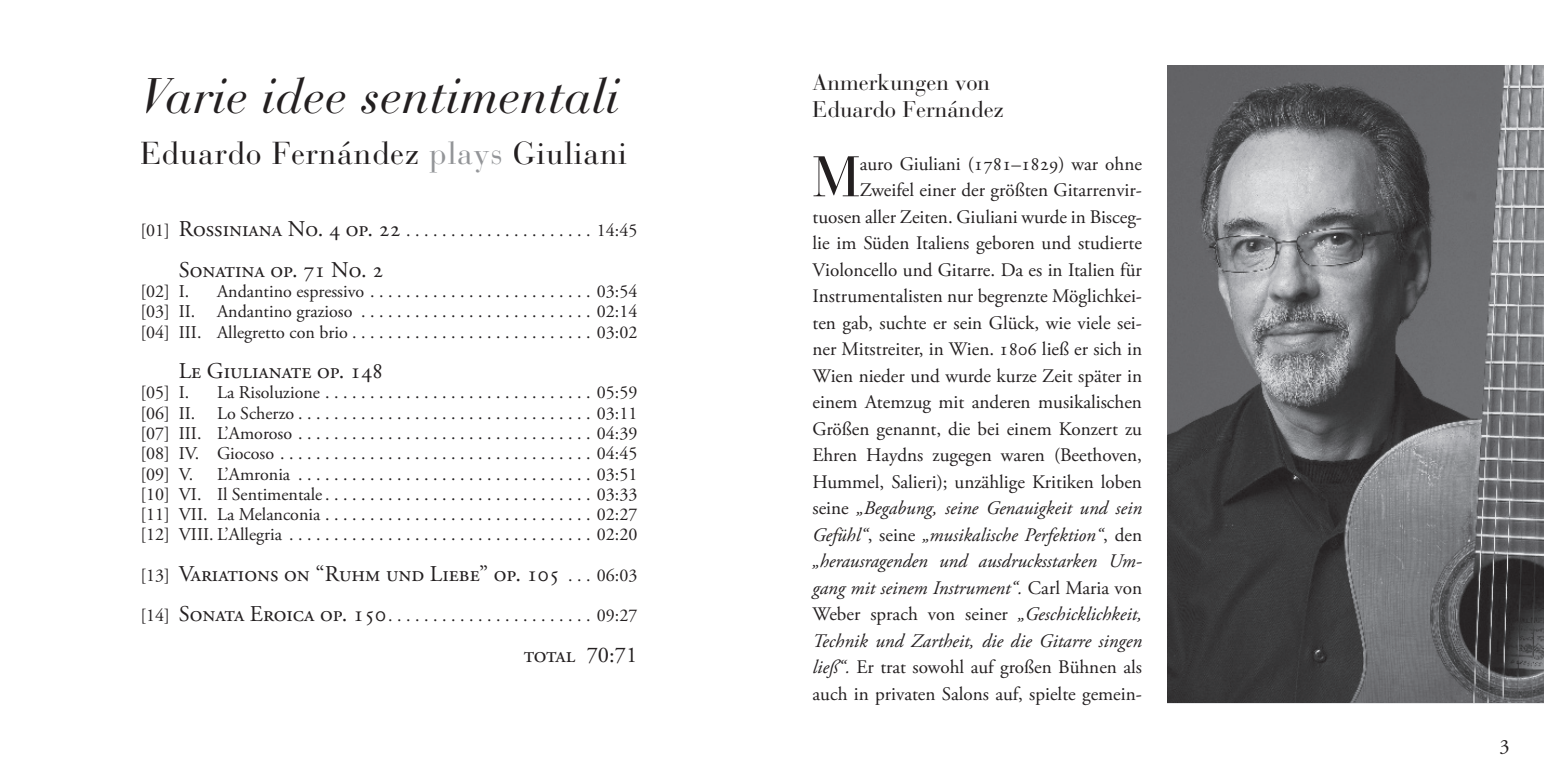
<style>
.page{position:relative;width:1544px;height:766px;background:#fff}
.page>*{position:absolute;margin:0;border:0;box-sizing:border-box;transform-origin:0 0}
.t1{font:56.7px "Bauer Bodoni";color:#231f20}
.t2{font:italic 49.5px "Bauer Bodoni";color:#231f20}
.t3{font:31.5px "Bauer Bodoni";letter-spacing:.025em;color:#231f20}
.t4{font:22.5px "Adobe Garamond Pro";color:#231f20}
.t5{font:22.5px/26.6px "Bauer Bodoni";color:#231f20}
.t6{font:20.25px "Adobe Garamond";color:#231f20}
.t7{font:19.12px/26.6px "Adobe Garamond Pro";color:#231f20;text-align:right}
.t8{font:18px/20.2px "Adobe Garamond Pro";color:#231f20;text-align:justify}
.s1{color:#939598}
.s2{font-size:22.5px}
.s3{font-size:18px}
.s4{font-style:italic}
</style>
<div class="page">
<img style="left:1167px;top:65px;width:376px;height:637px">
<h2 class="t2" style="left:140px;top:66px;width:480px">Varie idee sentimentali</h2>
<h3 class="t3" style="left:140px;top:134px;width:488px">Eduardo Fernández <span class="s1">plays</span> Giuliani</h3>
<p class="t8" style="left:140px;top:221px;width:498px">[01] <span class="s2">ROSSINIANA NO. 4 OP. 22</span> . . . . . . . . . . . . . . . . . . . . . 14:45</p>
<p class="t4" style="left:179px;top:256px;width:206px">SONATINA OP. 71 NO. 2</p>
<p class="t8" style="left:140px;top:282px;width:50px">[02] I.</p>
<p class="t8" style="left:140px;top:282px;width:498px;text-indent:77px">Andantino espressivo . . . . . . . . . . . . . . . . . . . . . . . . . 03:54 [03] II. Andantino grazioso . . . . . . . . . . . . . . . . . . . . . . . . . . 02:14 [04] III. Allegretto con brio . . . . . . . . . . . . . . . . . . . . . . . . . . . 03:02</p>
<p class="t4" style="left:179px;top:357px;width:206px">LE GIULIANATE OP. 148</p>
<p class="t8" style="left:140px;top:383px;width:50px">[05] I.</p>
<p class="t8" style="left:140px;top:383px;width:498px;text-indent:77px">La Risoluzione . . . . . . . . . . . . . . . . . . . . . . . . . . . . . . 05:59 [06] II. Lo Scherzo . . . . . . . . . . . . . . . . . . . . . . . . . . . . . . . . . 03:11 [07] III. L’Amoroso . . . . . . . . . . . . . . . . . . . . . . . . . . . . . . . . . 04:39 [08] IV. Giocoso . . . . . . . . . . . . . . . . . . . . . . . . . . . . . . . . . . . 04:45 [09] V.</p>
<p class="t8" style="left:140px;top:464px;width:498px;text-indent:77px">L’Amronia . . . . . . . . . . . . . . . . . . . . . . . . . . . . . . . . . 03:51 [10] VI. Il Sentimentale. . . . . . . . . . . . . . . . . . . . . . . . . . . . . . 03:33 [11] VII. La Melanconia . . . . . . . . . . . . . . . . . . . . . . . . . . . . . . 02:27 [12] VIII. L’Allegria . . . . . . . . . . . . . . . . . . . . . . . . . . . . . . . . . . 02:20</p>
<p class="t4" style="left:140px;top:560px;width:498px"><span class="s3">[13]</span> VARIATIONS ON “RUHM UND LIEBE” OP. 105 <span class="s3">. . . 06:03</span></p>
<p class="t8" style="left:140px;top:606px;width:498px">[14] <span class="s2">SONATA EROICA OP. 150</span>. . . . . . . . . . . . . . . . . . . . . . . 09:27</p>
<p class="t4" style="left:524px;top:641px;width:115px">TOTAL 70:71</p>
<p class="t5" style="left:812px;top:70px;width:193px">Anmerkungen von<br>Eduardo Fernández</p>
<h1 class="t1" style="left:812px;top:143px;width:49px">M</h1>
<p class="t7" style="left:812px;top:151px;width:331px">auro Giuliani (1781–1829) war ohne Zweifel einer der größten Gitarrenvir&shy;tuosen aller Zeiten. Giuliani wurde in Bisceg&shy;lie im Süden Italiens geboren und studierte Violoncello und Gitarre. Da es in Italien für Instrumentalisten nur begrenzte Möglichkei&shy;ten gab, suchte er sein Glück, wie viele sei&shy;ner Mitstreiter, in Wien. 1806 ließ er sich in Wien nieder und wurde kurze Zeit später in einem Atemzug mit anderen musikalischen Größen genannt, die bei einem Konzert zu Ehren Haydns zugegen waren (Beethoven, Hummel, Salieri); unzählige Kritiken loben seine <span class="s4">„Begabung, seine Genauigkeit und sein Gefühl“</span>, seine <span class="s4">„musikalische Perfektion“</span>, den <span class="s4">„herausragenden und ausdrucksstarken Um&shy;gang mit seinem Instrument“.</span> Carl Maria von Weber sprach von seiner <span class="s4">„Geschicklichkeit, Technik und Zartheit, die die Gitarre singen ließ“.</span> Er trat sowohl auf großen Bühnen als auch in privaten Salons auf, spielte gemein-</p>
<p class="t6" style="left:1499px;top:735px;width:12px">3</p>
</div>
